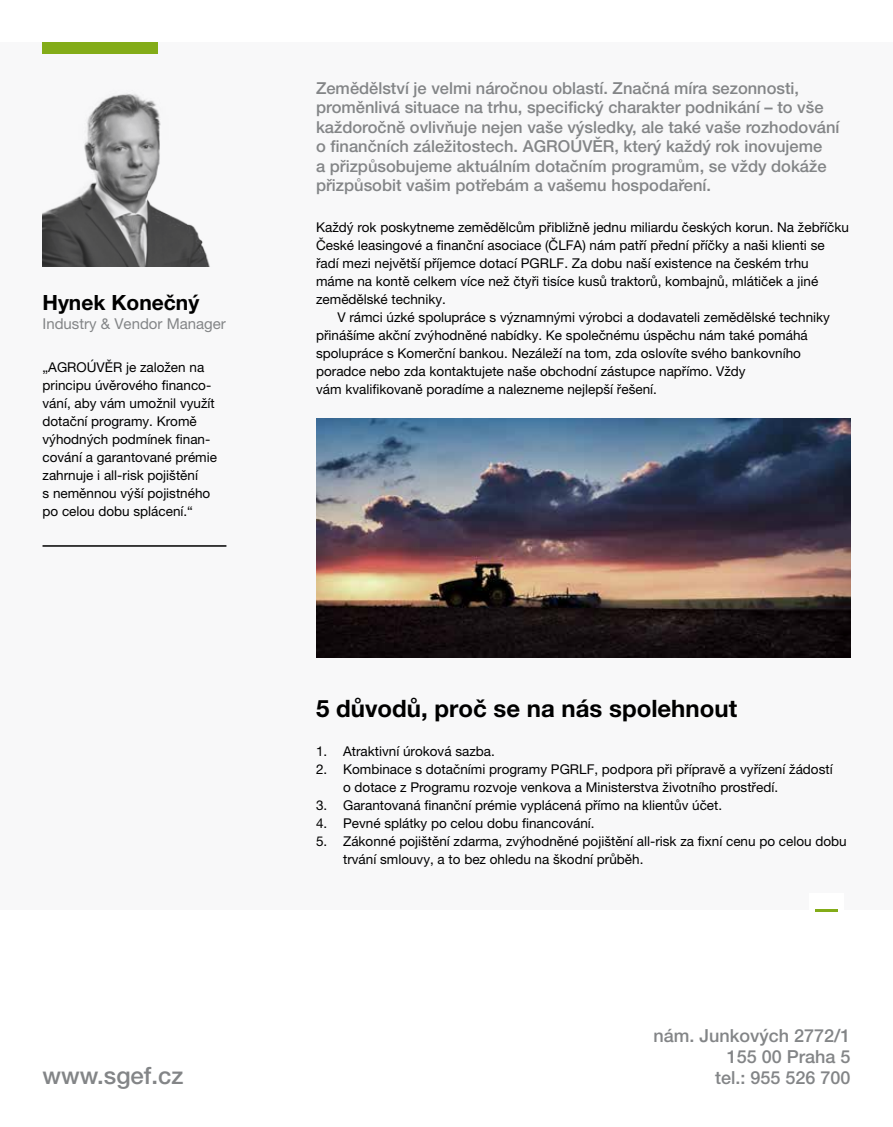
<style>
.page{position:relative;width:893px;height:1127px;background:#fff}
.page>*{position:absolute;margin:0;border:0;box-sizing:border-box;transform-origin:0 0}
.t1{font:700 24px "Helvetica Neue LT Pro";color:#000}
.t2{font:500 24px "Helvetica Neue LT Pro";color:#838587}
.t3{font:700 21px "Helvetica Neue LT Pro";color:#000}
.t4{font:500 18px/21px "Helvetica Neue LT Pro";color:#838587;text-align:right}
.t5{font:500 16.5px/19.5px "Helvetica Neue LT Pro";color:#838587}
.t6{font:15px "Helvetica Neue LT Pro";color:#838587}
.t7{font:13.5px/18px "Helvetica Neue LT Pro";color:#000}
</style>
<div class="page">
<div style="left:0;top:43px;width:893px;height:867px;background:#f8f8f9"></div>
<div style="left:43px;top:43px;width:115px;height:11px;background:#83ac18"></div>
<div style="left:810px;top:893px;width:34px;height:34px;background:#fff"></div>
<hr style="left:815px;top:909px;width:23px;height:2px;background:#83ac18">
<hr style="left:43px;top:545px;width:183px;height:2px;background:#000">
<img style="left:316px;top:419px;width:534px;height:238px">
<img style="left:43px;top:94px;width:167px;height:172px">
<h2 class="t3" style="left:43px;top:289px;width:158px">Hynek Konečný</h2>
<p class="t6" style="left:43px;top:315px;width:185px">Industry &amp; Vendor Manager</p>
<p class="t7" style="left:43px;top:358px;width:176px">„AGROÚVĚR je založen na principu úvěrového financo&shy;vání, aby vám umožnil využít dotační programy. Kromě výhodných podmínek finan&shy;cování a garantované prémie zahrnuje i all-risk pojištění<br>s neměnnou výší pojistného po celou dobu splácení.“</p>
<h1 class="t2" style="left:43px;top:1061px;width:142px">www.sgef.cz</h1>
<p class="t5" style="left:316px;top:78px;width:525px">Zemědělství je velmi náročnou oblastí. Značná míra sezonnosti, proměnlivá situace na trhu, specifický charakter podnikání – to vše každoročně ovlivňuje nejen vaše výsledky, ale také vaše rozhodování o finančních záležitostech. AGROÚVĚR, který každý rok inovujeme<br>a přizpůsobujeme aktuálním dotačním programům, se vždy dokáže přizpůsobit vašim potřebám a vašemu hospodaření.</p>
<p class="t7" style="left:316px;top:218px;width:534px">Každý rok poskytneme zemědělcům přibližně jednu miliardu českých korun. Na žebříčku České leasingové a finanční asociace (ČLFA) nám patří přední příčky a naši klienti se řadí mezi největší příjemce dotací PGRLF. Za dobu naší existence na českém trhu máme na kontě celkem více než čtyři tisíce kusů traktorů, kombajnů, mlátiček a jiné zemědělské techniky.</p>
<p class="t7" style="left:316px;top:308px;width:515px;text-indent:21px">V rámci úzké spolupráce s významnými výrobci a dodavateli zemědělské techniky přinášíme akční zvýhodněné nabídky. Ke společnému úspěchu nám také pomáhá spolupráce s Komerční bankou. Nezáleží na tom, zda oslovíte svého bankovního poradce nebo zda kontaktujete naše obchodní zástupce napřímo. Vždy<br>vám kvalifikovaně poradíme a nalezneme nejlepší řešení.</p>
<h1 class="t1" style="left:316px;top:693px;width:422px">5 důvodů, proč se na nás spolehnout</h1>
<p class="t7" style="left:316px;top:742px;width:180px">1. Atraktivní úroková sazba.</p>
<p class="t7" style="left:343px;top:760px;width:491px;text-indent:-27px">2. Kombinace s dotačními programy PGRLF, podpora při přípravě a vyřízení žádostí o dotace z Programu rozvoje venkova a Ministerstva životního prostředí.</p>
<p class="t7" style="left:316px;top:796px;width:408px">3. Garantovaná finanční prémie vyplácená přímo na klientův účet.</p>
<p class="t7" style="left:316px;top:814px;width:280px">4. Pevné splátky po celou dobu financování.</p>
<p class="t7" style="left:343px;top:832px;width:505px;text-indent:-27px">5. Zákonné pojištění zdarma, zvýhodněné pojištění all-risk za fixní cenu po celou dobu trvání smlouvy, a to bez ohledu na škodní průběh.</p>
<h3 class="t4" style="left:653px;top:1025px;width:199px">nám. Junkových 2772/1<br>155 00 Praha 5<br>tel.: 955 526 700</h3>
</div>
